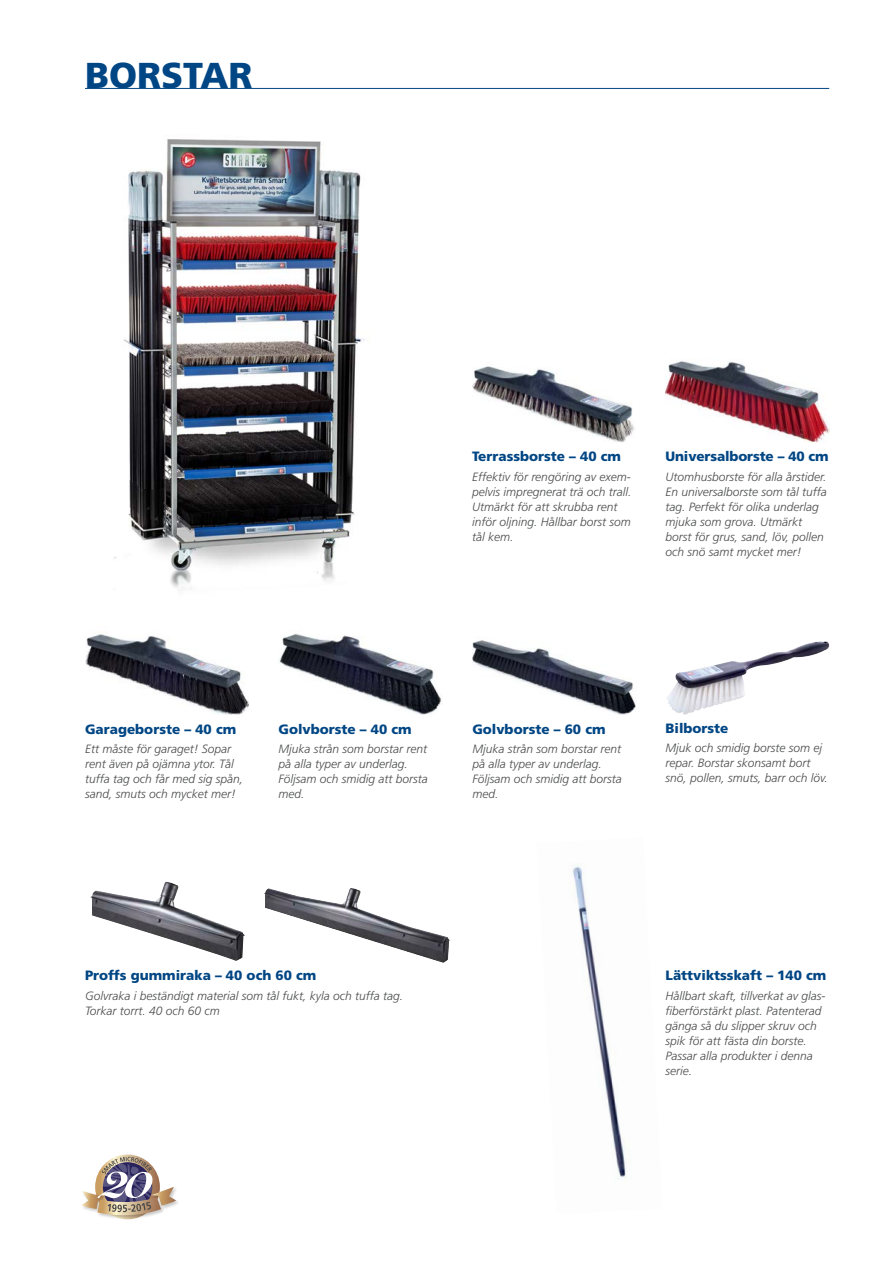
<style>
.page{position:relative;width:893px;height:1263px;background:#fff}
.page>*{position:absolute;margin:0;border:0;box-sizing:border-box;transform-origin:0 0}
.t1{font:900 36px "Frutiger";color:#004684}
.Rubrik_1{font:900 13.5px "Frutiger";color:#004684}
.Brödtext{font:italic 300 12px/15px "Frutiger";color:#4b4c4d}
</style>
<div class="page">
<img style="left:572px;top:864px;width:55px;height:315px">
<img style="left:85px;top:87px;width:383px;height:502px">
<hr style="left:85px;top:88px;width:744px;height:1px;background:#004684">
<img style="left:85px;top:632px;width:164px;height:83px">
<img style="left:90px;top:881px;width:155px;height:80px">
<img style="left:264px;top:888px;width:186px;height:75px">
<img style="left:279px;top:634px;width:163px;height:80px">
<img style="left:472px;top:640px;width:164px;height:74px">
<img style="left:472px;top:366px;width:163px;height:76px">
<img style="left:665px;top:361px;width:165px;height:81px">
<img style="left:667px;top:641px;width:152px;height:74px">
<svg style="left:82px;top:1157px;width:94px;height:63px"></svg>
<p class="t1" style="left:85px;top:54px;width:169px">BORSTAR</p>
<p class="Rubrik_1" style="left:472px;top:449px;width:151px">Terrassborste – 40 cm</p>
<p class="Brödtext" style="left:472px;top:469px;width:161px">Effektiv för rengöring av exem&shy;pelvis impregnerat trä och trall.<br>Utmärkt för att skrubba rent inför oljning. Hållbar borst som tål kem.</p>
<p class="Rubrik_1" style="left:665px;top:449px;width:165px">Universalborste – 40 cm</p>
<p class="Brödtext" style="left:665px;top:469px;width:163px">Utomhusborste för alla årstider.<br>En universalborste som tål tuffa tag. Perfekt för olika underlag mjuka som grova. Utmärkt borst för grus, sand, löv, pollen och snö samt mycket mer!</p>
<p class="Rubrik_1" style="left:85px;top:721px;width:153px">Garageborste – 40 cm</p>
<p class="Brödtext" style="left:85px;top:741px;width:160px">Ett måste för garaget! Sopar rent även på ojämna ytor. Tål tuffa tag och får med sig spån, sand, smuts och mycket mer!</p>
<p class="Rubrik_1" style="left:279px;top:721px;width:135px">Golvborste – 40 cm</p>
<p class="Brödtext" style="left:279px;top:741px;width:151px">Mjuka strån som borstar rent på alla typer av underlag.<br>Följsam och smidig att borsta med.</p>
<p class="Rubrik_1" style="left:472px;top:721px;width:135px">Golvborste – 60 cm</p>
<p class="Brödtext" style="left:472px;top:742px;width:151px">Mjuka strån som borstar rent på alla typer av underlag.<br>Följsam och smidig att borsta med.</p>
<p class="Rubrik_1" style="left:665px;top:720px;width:65px">Bilborste</p>
<p class="Brödtext" style="left:665px;top:740px;width:164px">Mjuk och smidig borste som ej repar. Borstar skonsamt bort snö, pollen, smuts, barr och löv.</p>
<p class="Rubrik_1" style="left:85px;top:967px;width:233px">Proffs gummiraka – 40 och 60 cm</p>
<p class="Brödtext" style="left:85px;top:988px;width:319px">Golvraka i beständigt material som tål fukt, kyla och tuffa tag.</p>
<p class="Brödtext" style="left:85px;top:1003px;width:136px">Torkar torrt. 40 och 60 cm</p>
<p class="Rubrik_1" style="left:665px;top:967px;width:162px">Lättviktsskaft – 140 cm</p>
<p class="Brödtext" style="left:665px;top:988px;width:161px">Hållbart skaft, tillverkat av glas&shy;fiberförstärkt plast. Patenterad gänga så du slipper skruv och spik för att fästa din borste.<br>Passar alla produkter i denna serie.</p>
</div>
